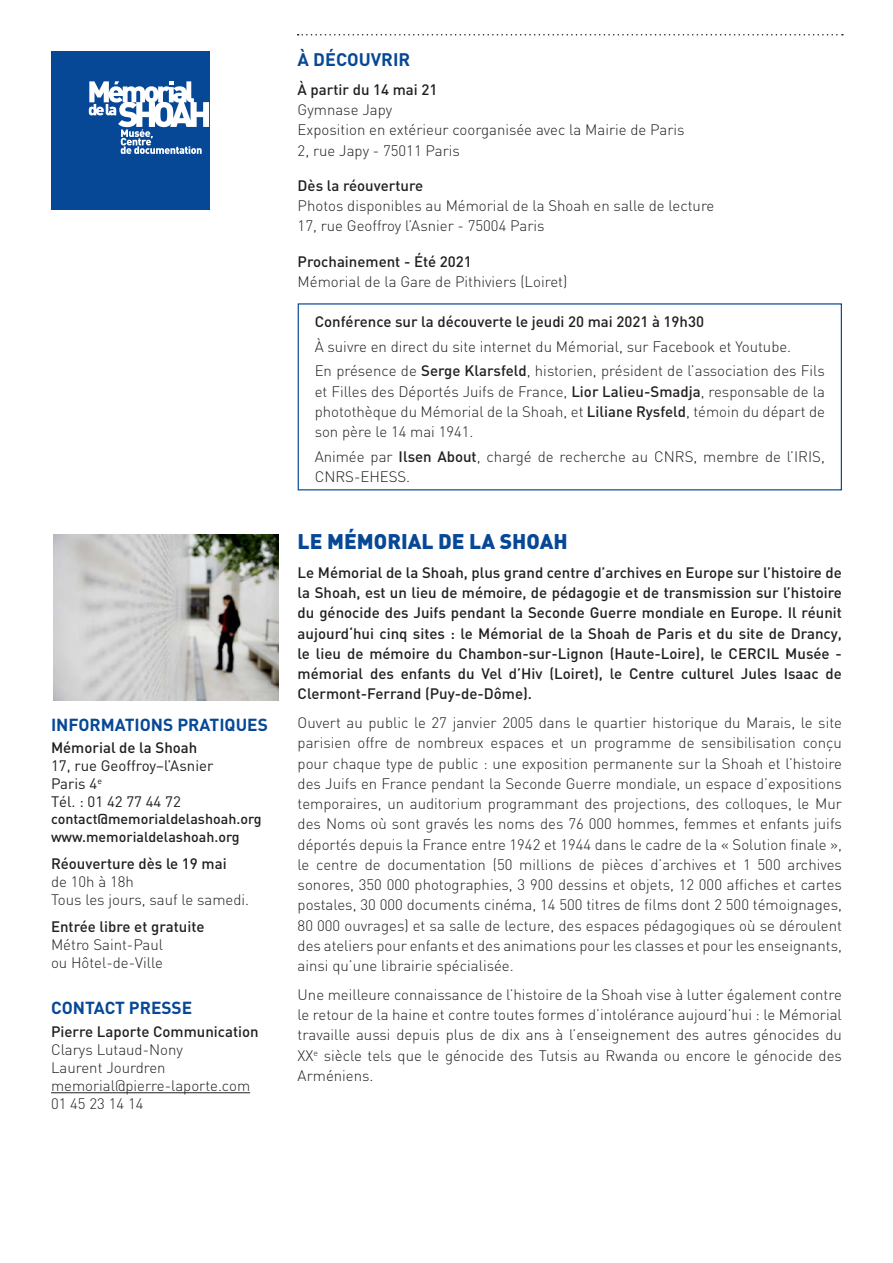
<style>
.page{position:relative;width:893px;height:1263px;background:#fff}
.page>*{position:absolute;margin:0;border:0;box-sizing:border-box;transform-origin:0 0}
.t1{font:900 21px "DIN";color:#074896}
.t2{font:700 18px "DIN";color:#074896}
.t3{font:700 17.25px "DIN";color:#074896}
.t4{font:300 15px/20.2px "DIN";color:#231f20}
.t5{font:500 15px/20.2px "DIN";color:#231f20;text-align:justify}
.t6{font:15px/18px "DIN";color:#231f20}
.t7{font:500 14.25px/18px "DIN";color:#231f20}
.s1{font-weight:500}
</style>
<div class="page">
<div style="left:51px;top:51px;width:158px;height:158px;background:#074896"></div>
<svg style="left:89px;top:81px;width:120px;height:73px"></svg>
<svg style="left:298px;top:34px;width:545px;height:2px"></svg>
<hr style="left:51px;top:1092px;width:199px;height:1px;background:#231f20">
<img style="left:54px;top:534px;width:225px;height:166px">
<p class="t3" style="left:51px;top:713px;width:218px">INFORMATIONS PRATIQUES</p>
<p class="t5" style="left:51px;top:737px;width:148px">Mémorial de la Shoah</p>
<p class="t6" style="left:51px;top:756px;width:164px">17, rue Geoffroy–l’Asnier<br>Paris 4<sup>e<br></sup>Tél. : 01 42 77 44 72</p>
<p class="t7" style="left:51px;top:809px;width:212px">contact@memorialdelashoah.org www.memorialdelashoah.org</p>
<p class="t5" style="left:51px;top:853px;width:177px">Réouverture dès le 19 mai</p>
<p class="t4" style="left:51px;top:873px;width:200px;line-height:18px">de 10h à 18h<br>Tous les jours, sauf le samedi.</p>
<p class="t5" style="left:51px;top:916px;width:155px">Entrée libre et gratuite</p>
<p class="t4" style="left:51px;top:936px;width:114px;line-height:18px">Métro Saint-Paul ou Hôtel-de-Ville</p>
<p class="t3" style="left:51px;top:997px;width:143px">CONTACT PRESSE</p>
<p class="t5" style="left:51px;top:1020px;width:209px">Pierre Laporte Communication</p>
<p class="t4" style="left:51px;top:1040px;width:201px;line-height:18px">Clarys Lutaud-Nony<br>Laurent Jourdren memorial@pierre-laporte.com<br>01 45 23 14 14</p>
<p class="t2" style="left:298px;top:48px;width:114px">À DÉCOUVRIR</p>
<p class="t5" style="left:298px;top:79px;width:141px">À partir du 14 mai 21</p>
<p class="t4" style="left:298px;top:99px;width:388px">Gymnase Japy<br>Exposition en extérieur coorganisée avec la Mairie de Paris<br>2, rue Japy - 75011 Paris</p>
<p class="t5" style="left:298px;top:175px;width:127px">Dès la réouverture</p>
<p class="t4" style="left:298px;top:195px;width:418px">Photos disponibles au Mémorial de la Shoah en salle de lecture<br>17, rue Geoffroy l’Asnier - 75004 Paris</p>
<p class="t5" style="left:298px;top:250px;width:176px">Prochainement - Été 2021</p>
<p class="t4" style="left:298px;top:271px;width:271px">Mémorial de la Gare de Pithiviers (Loiret)</p>
<p class="t5" style="left:315px;top:311px;width:391px">Conférence sur la découverte le jeudi 20 mai 2021 à 19h30</p>
<p class="t4" style="left:315px;top:334px;width:512px;line-height:24.5px">À suivre en direct du site internet du Mémorial, sur Facebook et Youtube.<br>En présence de <span class="s1">Serge Klarsfeld</span>, historien, président de l’association des Fils</p>
<p class="t4" style="left:315px;top:381px;width:512px;text-align:justify">et Filles des Déportés Juifs de France, <span class="s1">Lior Lalieu-Smadja</span>, responsable de la photothèque du Mémorial de la Shoah, et <span class="s1">Liliane Rysfeld</span>, témoin du départ de son père le 14 mai 1941.</p>
<p class="t4" style="left:315px;top:446px;width:512px">Animée par <span class="s1">Ilsen About</span>, chargé de recherche au CNRS, membre de l’IRIS,<br>CNRS-EHESS.</p>
<h1 class="t1" style="left:298px;top:527px;width:272px">LE MÉMORIAL DE LA SHOAH</h1>
<p class="t5" style="left:298px;top:562px;width:546px">Le Mémorial de la Shoah, plus grand centre d’archives en Europe sur l’histoire de la Shoah, est un lieu de mémoire, de pédagogie et de transmission sur l’histoire du génocide des Juifs pendant la Seconde Guerre mondiale en Europe. Il réunit aujourd‘hui cinq sites : le Mémorial de la Shoah de Paris et du site de Drancy, le lieu de mémoire du Chambon-sur-Lignon (Haute-Loire), le CERCIL Musée - mémorial des enfants du Vel d’Hiv (Loiret), le Centre culturel Jules Isaac de Clermont-Ferrand (Puy-de-Dôme).</p>
<p class="t4" style="left:298px;top:712px;width:546px;text-align:justify">Ouvert au public le 27 janvier 2005 dans le quartier historique du Marais, le site parisien offre de nombreux espaces et un programme de sensibilisation conçu pour chaque type de public : une exposition permanente sur la Shoah et l’histoire des Juifs en France pendant la Seconde Guerre mondiale, un espace d’expositions temporaires, un auditorium programmant des projections, des colloques, le Mur des Noms où sont gravés les noms des 76 000 hommes, femmes et enfants juifs déportés depuis la France entre 1942 et 1944 dans le cadre de la « Solution finale », le centre de documentation (50 millions de pièces d’archives et 1 500 archives sonores, 350 000 photographies, 3 900 dessins et objets, 12 000 affiches et cartes postales, 30 000 documents cinéma, 14 500 titres de films dont 2 500 témoignages, 80 000 ouvrages) et sa salle de lecture, des espaces pédagogiques où se déroulent des ateliers pour enfants et des animations pour les classes et pour les enseignants, ainsi qu’une librairie spécialisée.</p>
<p class="t4" style="left:298px;top:984px;width:546px;text-align:justify">Une meilleure connaissance de l’histoire de la Shoah vise à lutter également contre le retour de la haine et contre toutes formes d’intolérance aujourd’hui : le Mémorial travaille aussi depuis plus de dix ans à l’enseignement des autres génocides du XX<sup>e</sup> siècle tels que le génocide des Tutsis au Rwanda ou encore le génocide des Arméniens.</p>
</div>
